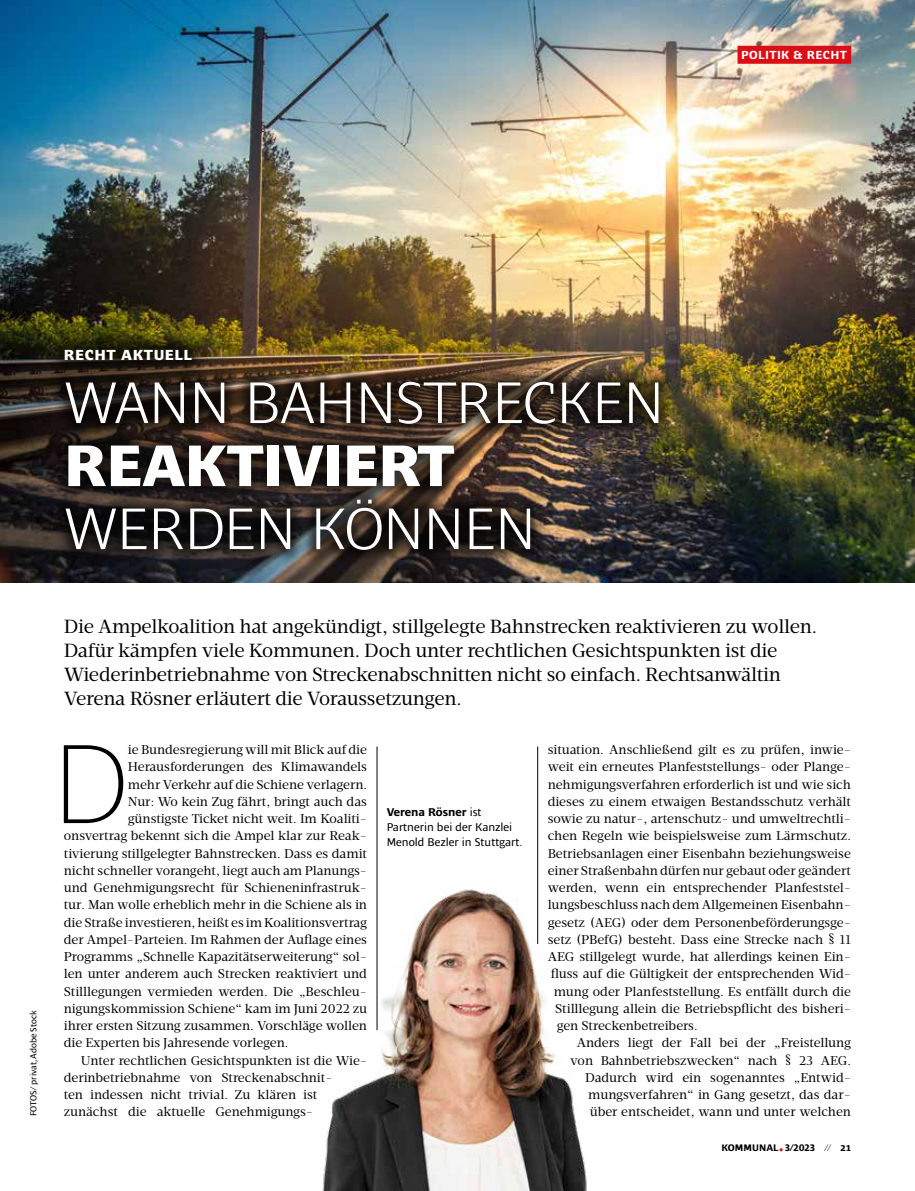
<style>
.page{position:relative;width:915px;height:1191px;background:#fff}
.page>*{position:absolute;margin:0;border:0;box-sizing:border-box;transform-origin:0 0}
.t1{font:100 115.2px "Ardoise Ptf";color:#000}
.t2{font:300 60px "Ardoise Ptf";letter-spacing:-.02em;color:#fff}
.t3{font:800 60px "Ardoise Ptf";letter-spacing:-.02em;color:#fff}
.t4{font:19.5px/24px "Velino Text";letter-spacing:-.015em;color:#000}
.t5{font:800 15px "Ardoise Ptf";letter-spacing:.03em;color:#fff}
.t6{font:13.05px "Velino Text";letter-spacing:-.005em;color:#000}
.t7{font:700 12px "Ardoise Ptf";letter-spacing:.03em;color:#fff}
.t8{font:11.55px/15px "Ardoise Ptf";color:#000}
.t9{font:700 9.75px "Ardoise Ptf";letter-spacing:.005em;color:#000}
.t10{font:9px "Ardoise Ptf";letter-spacing:-.01em;color:#000}
.s1{font-weight:700}
.s2{font-weight:300}
</style>
<div class="page">
<img style="left:0;top:0;width:914px;height:582px">
<div style="left:737px;top:46px;width:113px;height:18px;background:#dc0d15"></div>
<div style="left:47px;top:332px;width:629px;height:235px;background:#000;opacity:.75"></div>
<hr style="left:376px;top:746px;width:1px;height:284px;background:#000">
<hr style="left:537px;top:746px;width:1px;height:198px;background:#000">
<img style="left:322px;top:846px;width:265px;height:345px">
<p class="t7" style="left:740px;top:46px;width:108px">POLITIK &amp; RECHT</p>
<p class="t5" style="left:64px;top:344px;width:130px">RECHT AKTUELL</p>
<h2 class="t2" style="left:64px;top:358px;width:602px">WANN BAHNSTRECKEN</h2>
<h2 class="t3" style="left:64px;top:421px;width:392px">REAKTIVIERT</h2>
<h2 class="t2" style="left:64px;top:484px;width:474px">WERDEN KÖNNEN</h2>
<p class="t10" style="left:27px;top:1116px;width:107px;rotate:-90deg">FOTOS/ privat, Adobe Stock</p>
<p class="t4" style="left:64px;top:615px;width:754px">Die Ampelkoalition hat angekündigt, stillgelegte Bahnstrecken reaktivieren zu wollen.<br>Dafür kämpfen viele Kommunen. Doch unter rechtlichen Gesichtspunkten ist die Wiederinbetriebnahme von Streckenabschnitten nicht so einfach. Rechtsanwältin Verena Rösner erläutert die Voraussetzungen.</p>
<h1 class="t1" style="left:51px;top:698px;width:78px">D</h1>
<p class="t6" style="left:128px;top:742px;width:241px">ie Bundesregierung will mit Blick auf die</p>
<p class="t6" style="left:128px;top:759px;width:241px">Herausforderungen des Klimawandels</p>
<p class="t6" style="left:128px;top:776px;width:241px">mehr Verkehr auf die Schiene verlagern.</p>
<p class="t6" style="left:128px;top:793px;width:241px">Nur: Wo kein Zug fährt, bringt auch das</p>
<p class="t6" style="left:128px;top:811px;width:241px">günstigste Ticket nicht weit. Im Koaliti-</p>
<p class="t6" style="left:64px;top:828px;width:305px">onsvertrag bekennt sich die Ampel klar zur Reak-</p>
<p class="t6" style="left:64px;top:845px;width:305px">tivierung stillgelegter Bahnstrecken. Dass es damit</p>
<p class="t6" style="left:64px;top:862px;width:305px">nicht schneller vorangeht, liegt auch am Planungs-</p>
<p class="t6" style="left:64px;top:880px;width:305px">und Genehmigungsrecht für Schieneninfrastruk-</p>
<p class="t6" style="left:64px;top:897px;width:304px">tur. Man wolle erheblich mehr in die Schiene als in</p>
<p class="t6" style="left:64px;top:914px;width:305px">die Straße investieren, heißt es im Koalitionsvertrag</p>
<p class="t6" style="left:64px;top:931px;width:305px">der Ampel-Parteien. Im Rahmen der Auflage eines</p>
<p class="t6" style="left:64px;top:949px;width:305px">Programms „Schnelle Kapazitätserweiterung“ sol-</p>
<p class="t6" style="left:64px;top:966px;width:304px">len unter anderem auch Strecken reaktiviert und</p>
<p class="t6" style="left:64px;top:983px;width:305px">Stilllegungen vermieden werden. Die „Beschleu-</p>
<p class="t6" style="left:64px;top:1000px;width:304px">nigungskommission Schiene“ kam im Juni 2022 zu</p>
<p class="t6" style="left:64px;top:1018px;width:304px">ihrer ersten Sitzung zusammen. Vorschläge wollen</p>
<p class="t6" style="left:64px;top:1035px;width:226px">die Experten bis Jahresende vorlegen.</p>
<p class="t6" style="left:81px;top:1052px;width:287px">Unter rechtlichen Gesichtspunkten ist die Wie-</p>
<p class="t6" style="left:64px;top:1069px;width:270px">derinbetriebnahme von Streckenabschnit-</p>
<p class="t6" style="left:64px;top:1087px;width:255px">ten indessen nicht trivial. Zu klären ist</p>
<p class="t6" style="left:64px;top:1104px;width:251px">zunächst die aktuelle Genehmigungs-</p>
<p class="t8" style="left:386px;top:803px;width:137px"><span class="s1">Verena Rösner</span> ist<br>Partnerin bei der Kanzlei<br>Menold Bezler in Stuttgart.</p>
<p class="t6" style="left:547px;top:742px;width:305px">situation. Anschließend gilt es zu prüfen, inwie-</p>
<p class="t6" style="left:547px;top:759px;width:305px">weit ein erneutes Planfeststellungs- oder Plange-</p>
<p class="t6" style="left:547px;top:776px;width:305px">nehmigungsverfahren erforderlich ist und wie sich</p>
<p class="t6" style="left:547px;top:793px;width:305px">dieses zu einem etwaigen Bestandsschutz verhält</p>
<p class="t6" style="left:547px;top:811px;width:305px">sowie zu natur-, artenschutz- und umweltrechtli-</p>
<p class="t6" style="left:547px;top:828px;width:304px">chen Regeln wie beispielsweise zum Lärmschutz.</p>
<p class="t6" style="left:547px;top:845px;width:305px">Betriebsanlagen einer Eisenbahn beziehungsweise</p>
<p class="t6" style="left:547px;top:862px;width:304px">einer Straßenbahn dürfen nur gebaut oder geändert</p>
<p class="t6" style="left:547px;top:880px;width:305px">werden, wenn ein entsprechender Planfeststel-</p>
<p class="t6" style="left:547px;top:897px;width:305px">lungsbeschluss nach dem Allgemeinen Eisenbahn-</p>
<p class="t6" style="left:547px;top:914px;width:305px">gesetz (AEG) oder dem Personenbeförderungsge-</p>
<p class="t6" style="left:547px;top:931px;width:305px">setz (PBefG) besteht. Dass eine Strecke nach § 11</p>
<p class="t6" style="left:547px;top:949px;width:305px">AEG stillgelegt wurde, hat allerdings keinen Ein-</p>
<p class="t6" style="left:550px;top:966px;width:302px">fluss auf die Gültigkeit der entsprechenden Wid-</p>
<p class="t6" style="left:553px;top:983px;width:298px">mung oder Planfeststellung. Es entfällt durch die</p>
<p class="t6" style="left:555px;top:1000px;width:297px">Stilllegung allein die Betriebspflicht des bisheri-</p>
<p class="t6" style="left:556px;top:1018px;width:142px">gen Streckenbetreibers.</p>
<p class="t6" style="left:576px;top:1035px;width:275px">Anders liegt der Fall bei der „Freistellung</p>
<p class="t6" style="left:570px;top:1052px;width:282px">von Bahnbetriebszwecken“ nach § 23 AEG.</p>
<p class="t6" style="left:585px;top:1069px;width:267px">Dadurch wird ein sogenanntes „Entwid-</p>
<p class="t6" style="left:588px;top:1087px;width:264px">mungsverfahren“ in Gang gesetzt, das dar-</p>
<p class="t6" style="left:589px;top:1104px;width:263px">über entscheidet, wann und unter welchen</p>
<p class="t9" style="left:721px;top:1140px;width:131px">KOMMUNAL 3/2023 <span class="s2">//</span> 21</p>
</div>
